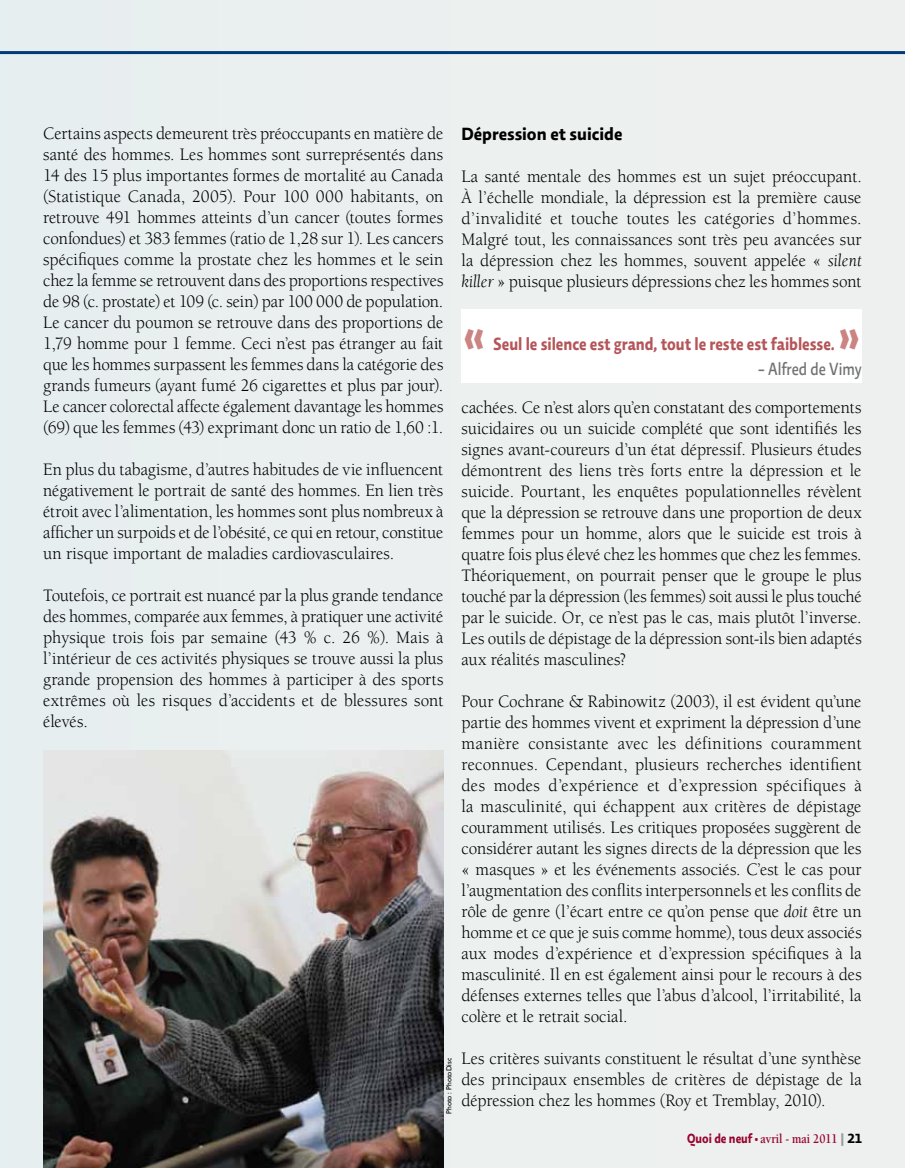
<style>
.page{position:relative;width:905px;height:1168px;background:#fff}
.page>*{position:absolute;margin:0;border:0;box-sizing:border-box;transform-origin:0 0}
.t1{font:700 45px "Relato Sans OT";color:#cb8482;scale:.85 1}
.t2{font:18px/21px "Berkeley Std";color:#000;text-align:justify;scale:.95 1}
.t3{font:700 18px "Relato Sans OT";color:#b65559;scale:.85 1}
.t4{font:700 18px "Relato Sans OT";color:#000;scale:.95 1}
.t5{font:500 18px "Relato Sans OT";color:#707172;scale:.85 1}
.t6{font:700 13.5px "Berkeley Std";color:#99042f;scale:.85 1}
.t7{font:7.5px "Gill Sans Std";color:#000}
.s1{font-style:italic}
.s2{font-family:"Relato Sans OT"}
.s3{font-family:"Relato Sans OT";color:#9c9e9f}
.s4{font-family:"Relato Sans OT";color:#000}
</style>
<div class="page">
<div style="left:0;top:0;width:904px;height:1168px;background:#ecf0ef"></div>
<hr style="left:0;top:51px;width:904px;height:3px;background:#003b79">
<img style="left:43px;top:750px;width:400px;height:418px">
<div style="left:461px;top:309px;width:400px;height:73px;background:#fff"></div>
<p class="t2" style="left:43px;top:123px;width:423px">Certains aspects demeurent très préoccupants en matière de santé des hommes. Les hommes sont surreprésentés dans 14 des 15 plus importantes formes de mortalité au Canada (Statistique Canada, 2005). Pour 100 000 habitants, on retrouve 491 hommes atteints d’un cancer (toutes formes confondues) et 383 femmes (ratio de 1,28 sur 1). Les cancers spécifiques comme la prostate chez les hommes et le sein chez la femme se retrouvent dans des proportions respectives de 98 (c. prostate) et 109 (c. sein) par 100 000 de population.<br>Le cancer du poumon se retrouve dans des proportions de 1,79 homme pour 1 femme. Ceci n’est pas étranger au fait que les hommes surpassent les femmes dans la catégorie des grands fumeurs (ayant fumé 26 cigarettes et plus par jour).<br>Le cancer colorectal affecte également davantage les hommes (69) que les femmes (43) exprimant donc un ratio de 1,60 :1.</p>
<p class="t2" style="left:43px;top:459px;width:423px">En plus du tabagisme, d’autres habitudes de vie influencent négativement le portrait de santé des hommes. En lien très étroit avec l’alimentation, les hommes sont plus nombreux à afficher un surpoids et de l’obésité, ce qui en retour, constitue un risque important de maladies cardiovasculaires.</p>
<p class="t2" style="left:43px;top:585px;width:423px">Toutefois, ce portrait est nuancé par la plus grande tendance des hommes, comparée aux femmes, à pratiquer une activité physique trois fois par semaine (43 % c. 26 %). Mais à l’intérieur de ces activités physiques se trouve aussi la plus grande propension des hommes à participer à des sports extrêmes où les risques d’accidents et de blessures sont élevés.</p>
<p class="t7" style="left:445px;top:1114px;width:57px;rotate:-90deg">Photo : PhotoDisc</p>
<p class="t4" style="left:461px;top:122px;width:171px">Dépression et suicide</p>
<p class="t2" style="left:461px;top:166px;width:423px">La santé mentale des hommes est un sujet préoccupant.<br>À l’échelle mondiale, la dépression est la première cause d’invalidité et touche toutes les catégories d’hommes.<br>Malgré tout, les connaissances sont très peu avancées sur la dépression chez les hommes, souvent appelée « <span class="s1">silent killer</span> » puisque plusieurs dépressions chez les hommes sont</p>
<h1 class="t1" style="left:463px;top:307px;width:28px">«</h1>
<p class="t3" style="left:493px;top:333px;width:403px">Seul le silence est grand, tout le reste est faiblesse.</p>
<h1 class="t1" style="left:838px;top:307px;width:28px">»</h1>
<p class="t5" style="left:758px;top:358px;width:124px">- Alfred de Vimy</p>
<p class="t2" style="left:461px;top:397px;width:423px">cachées. Ce n’est alors qu’en constatant des comportements suicidaires ou un suicide complété que sont identifiés les signes avant-coureurs d’un état dépressif. Plusieurs études démontrent des liens très forts entre la dépression et le suicide. Pourtant, les enquêtes populationnelles révèlent que la dépression se retrouve dans une proportion de deux femmes pour un homme, alors que le suicide est trois à quatre fois plus élevé chez les hommes que chez les femmes.<br>Théoriquement, on pourrait penser que le groupe le plus touché par la dépression (les femmes) soit aussi le plus touché par le suicide. Or, ce n’est pas le cas, mais plutôt l’inverse.<br>Les outils de dépistage de la dépression sont-ils bien adaptés aux réalités masculines?</p>
<p class="t2" style="left:461px;top:691px;width:423px">Pour Cochrane &amp; Rabinowitz (2003), il est évident qu’une partie des hommes vivent et expriment la dépression d’une manière consistante avec les définitions couramment reconnues. Cependant, plusieurs recherches identifient des modes d’expérience et d’expression spécifiques à la masculinité, qui échappent aux critères de dépistage couramment utilisés. Les critiques proposées suggèrent de considérer autant les signes directs de la dépression que les « masques » et les événements associés. C’est le cas pour l’augmentation des conflits interpersonnels et les conflits de rôle de genre (l’écart entre ce qu’on pense que <span class="s1">doit</span> être un homme et ce que je suis comme homme), tous deux associés aux modes d’expérience et d’expression spécifiques à la masculinité. Il en est également ainsi pour le recours à des défenses externes telles que l’abus d’alcool, l’irritabilité, la colère et le retrait social.</p>
<p class="t2" style="left:461px;top:1048px;width:423px">Les critères suivants constituent le résultat d’une synthèse des principaux ensembles de critères de dépistage de la dépression chez les hommes (Roy et Tremblay, 2010).</p>
<p class="t6" style="left:687px;top:1132px;width:207px"><span class="s2">Quoi de neuf •</span> avril - mai 2011 <span class="s3">|</span> <span class="s4">21</span></p>
</div>
